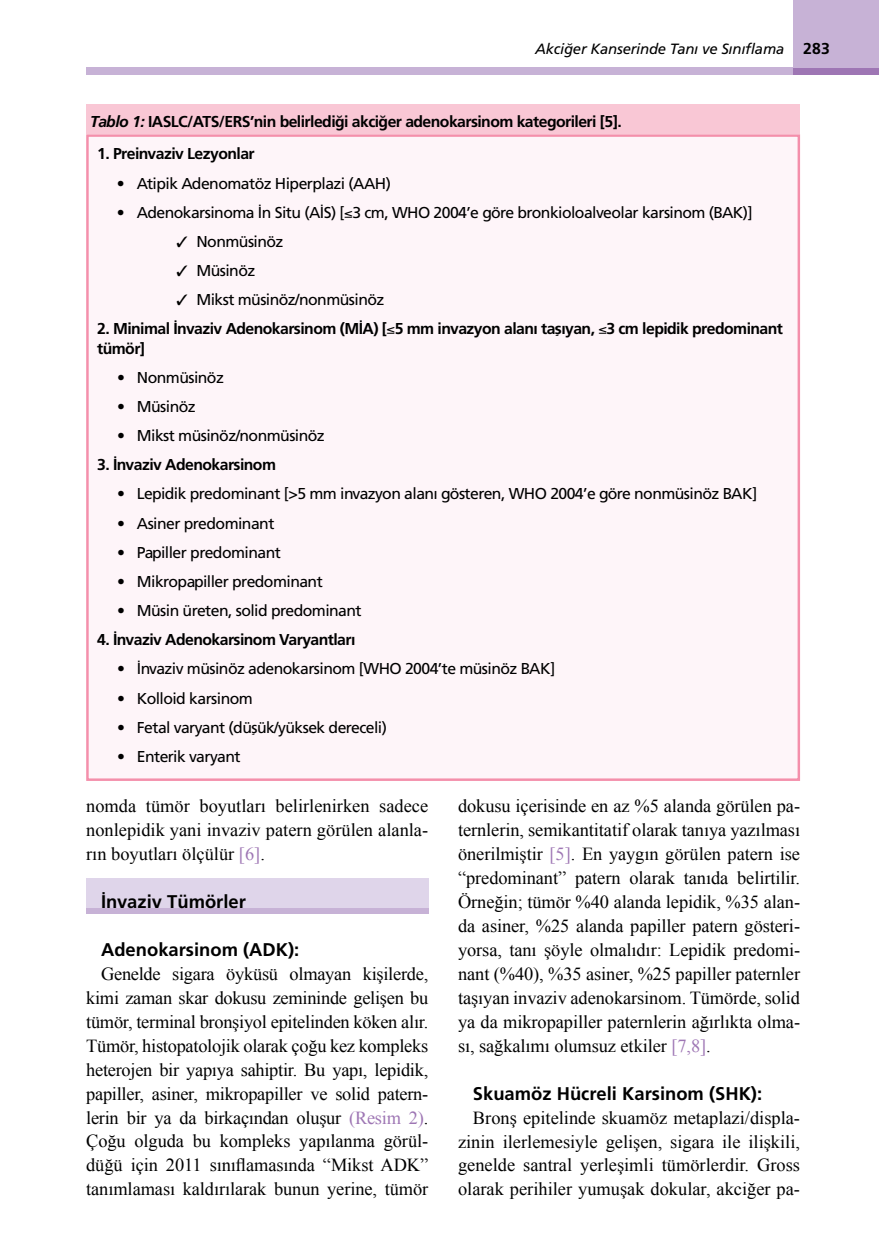
<style>
.page{position:relative;width:879px;height:1260px;background:#fff}
.page>*{position:absolute;margin:0;border:0;box-sizing:border-box;transform-origin:0 0}
.t1{font:18.38px/24px "Times New Roman";color:#000;text-align:justify}
.t2{font:18.38px "Frutiger Bold Tr";color:#000}
.t3{font:15.75px/29.2px "Frutiger Normal Tr";letter-spacing:-.035em;color:#000}
.t4{font:15.75px/19.2px "Frutiger Bold Tr";letter-spacing:-.035em;color:#000}
.t5{font:14.88px "Frutiger Italic Tr";letter-spacing:-.015em;color:#000}
.s1{font-family:"Frutiger Bold Tr";font-size:15.75px}
.s2{font-family:"Frutiger Bold Italic Tr"}
.s3{color:#9e76b4}
</style>
<div class="page">
<div style="left:86px;top:878px;width:342px;height:35px;background:#dfd5ea"></div>
<div style="left:86px;top:908px;width:342px;height:6px;background:#c7b2d6"></div>
<div style="left:792px;top:68px;width:86px;height:7px;background:#9e76b4"></div>
<div style="left:86px;top:68px;width:706px;height:7px;background:#c7b2d6"></div>
<div style="left:792px;top:0;width:86px;height:68px;background:#c7b2d6"></div>
<div style="left:86px;top:134px;width:713px;height:647px;background:#fef5f9;border:2px solid #f48fab"></div>
<div style="left:86px;top:104px;width:713px;height:30px;background:#f9c7d5"></div>
<p class="t5" style="left:535px;top:40px;width:296px">Akciğer Kanserinde Tanı ve Sınıflama <span class="s1">283</span></p>
<p class="t4" style="left:90px;top:112px;width:533px"><span class="s2">Tablo 1:</span> IASLC/ATS/ERS’nin belirlediği akciğer adenokarsinom kategorileri [5].</p>
<p class="t4" style="left:97px;top:144px;width:159px">1. Preinvaziv Lezyonlar</p>
<p class="t3" style="left:117px;top:168px;width:275px">• Atipik Adenomatöz Hiperplazi (AAH)</p>
<p class="t3" style="left:176px;top:197px;width:577px;text-indent:-60px">• Adenokarsinoma İn Situ (AİS) [≤3 cm, WHO 2004’e göre bronkioloalveolar karsinom (BAK)] π Nonmüsinöz<br>π Müsinöz<br>π Mikst müsinöz/nonmüsinöz</p>
<p class="t4" style="left:97px;top:319px;width:687px">2. Minimal İnvaziv Adenokarsinom (MİA) [≤5 mm invazyon alanı taşıyan, ≤3 cm lepidik predominant tümör]</p>
<p class="t3" style="left:117px;top:363px;width:108px">• Nonmüsinöz</p>
<p class="t3" style="left:117px;top:392px;width:80px">• Müsinöz</p>
<p class="t3" style="left:117px;top:421px;width:209px">• Mikst müsinöz/nonmüsinöz</p>
<p class="t4" style="left:97px;top:455px;width:180px">3. İnvaziv Adenokarsinom</p>
<p class="t3" style="left:117px;top:479px;width:641px">• Lepidik predominant [&gt;5 mm invazyon alanı gösteren, WHO 2004’e göre nonmüsinöz BAK]</p>
<p class="t3" style="left:117px;top:508px;width:159px">• Asiner predominant</p>
<p class="t3" style="left:117px;top:538px;width:165px">• Papiller predominant</p>
<p class="t3" style="left:117px;top:567px;width:207px">• Mikropapiller predominant</p>
<p class="t3" style="left:117px;top:596px;width:246px">• Müsin üreten, solid predominant</p>
<p class="t4" style="left:97px;top:630px;width:260px">4. İnvaziv Adenokarsinom Varyantları</p>
<p class="t3" style="left:117px;top:654px;width:439px">• İnvaziv müsinöz adenokarsinom [WHO 2004’te müsinöz BAK]</p>
<p class="t3" style="left:117px;top:683px;width:137px">• Kolloid karsinom</p>
<p class="t3" style="left:117px;top:713px;width:271px">• Fetal varyant (düşük/yüksek dereceli)</p>
<p class="t3" style="left:117px;top:742px;width:125px">• Enterik varyant</p>
<p class="t1" style="left:86px;top:794px;width:343px">nomda tümör boyutları belirlenirken sadece nonlepidik yani invaziv patern görülen alanla&shy;rın boyutları ölçülür <span class="s3">[6]</span>.</p>
<p class="t2" style="left:101px;top:891px;width:146px">İnvaziv Tümörler</p>
<p class="t2" style="left:101px;top:939px;width:200px">Adenokarsinom (ADK):</p>
<p class="t1" style="left:86px;top:961px;width:343px;text-indent:15px">Genelde sigara öyküsü olmayan kişilerde, kimi zaman skar dokusu zemininde gelişen bu tümör, terminal bronşiyol epitelinden köken alır.<br>Tümör, histopatolojik olarak çoğu kez kompleks heterojen bir yapıya sahiptir. Bu yapı, lepidik, papiller, asiner, mikropapiller ve solid patern&shy;lerin bir ya da birkaçından oluşur <span class="s3">(Resim 2)</span>.<br>Çoğu olguda bu kompleks yapılanma görül&shy;düğü için 2011 sınıflamasında “Mikst ADK” tanımlaması kaldırılarak bunun yerine, tümör</p>
<p class="t1" style="left:458px;top:794px;width:343px">dokusu içerisinde en az %5 alanda görülen pa&shy;ternlerin, semikantitatif olarak tanıya yazılması önerilmiştir <span class="s3">[5]</span>. En yaygın görülen patern ise “predominant” patern olarak tanıda belirtilir.<br>Örneğin; tümör %40 alanda lepidik, %35 alan&shy;da asiner, %25 alanda papiller patern gösteri&shy;yorsa, tanı şöyle olmalıdır: Lepidik predomi&shy;nant (%40), %35 asiner, %25 papiller paternler taşıyan invaziv adenokarsinom. Tümörde, solid ya da mikropapiller paternlerin ağırlıkta olma&shy;sı, sağkalımı olumsuz etkiler <span class="s3">[7,8]</span>.</p>
<p class="t2" style="left:472px;top:1082px;width:290px">Skuamöz Hücreli Karsinom (SHK):</p>
<p class="t1" style="left:458px;top:1105px;width:343px;text-indent:15px">Bronş epitelinde skuamöz metaplazi/displa&shy;zinin ilerlemesiyle gelişen, sigara ile ilişkili, genelde santral yerleşimli tümörlerdir. Gross olarak perihiler yumuşak dokular, akciğer pa-</p>
</div>
